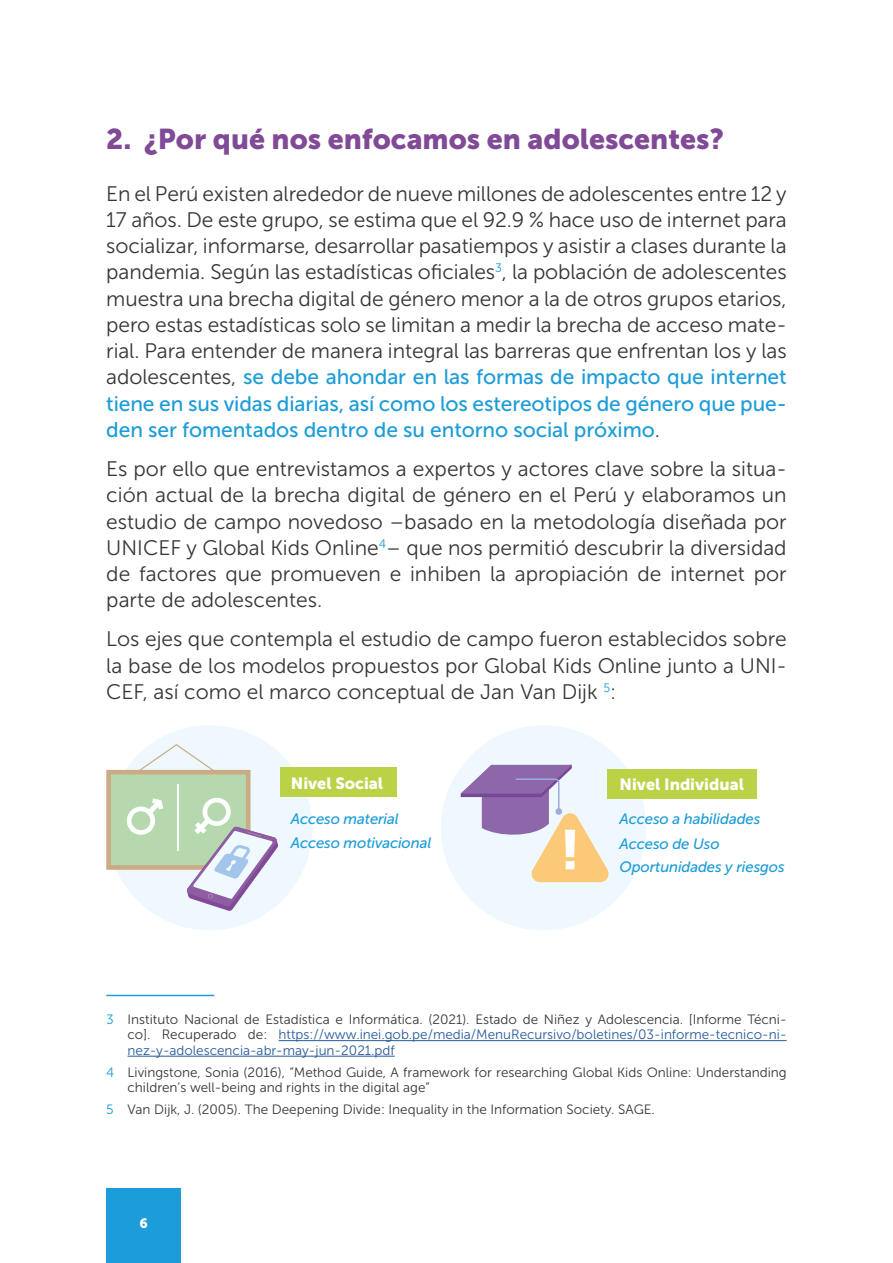
<style>
.page{position:relative;width:893px;height:1263px;background:#fff}
.page>*{position:absolute;margin:0;border:0;box-sizing:border-box;transform-origin:0 0}
.t1{font:28.5px "Museo Sans 900";color:#814a97}
.CI-Parrafo-Normal{font:21px/26.2px "Museo Sans 300";color:#373636;text-align:justify}
.t2{font:16.2px "Museo Sans 900";color:#fff}
.t3{font:italic 15px/24px "Museo Sans 500";letter-spacing:-.01em;color:#1c9cd8}
.CI-Pie{font:13.5px/15.5px "Museo Sans 300";color:#275b9b;text-align:justify}
.CI-Pie-2{font:13.5px/15.6px "Museo Sans 300";color:#373636}
.t4{font:13.5px "Museo Sans 900";color:#fff}
.s1{font-family:"Museo Sans 500";color:#1c9cd8}
.s2{color:#1c9cd8}
.s3{color:#373636}
</style>
<div class="page">
<div style="left:106px;top:1188px;width:75px;height:75px;background:#1c9cd8"></div>
<hr style="left:106px;top:995px;width:108px;height:1px;background:#1c9cd8">
<hr style="left:279px;top:1040px;width:508px;height:1px;background:#275b9b">
<hr style="left:128px;top:1056px;width:267px;height:1px;background:#275b9b">
<div style="left:107px;top:725px;width:205px;height:205px;background:#eef8fe;border-radius:50%"></div>
<div style="left:441px;top:725px;width:205px;height:205px;background:#eef8fe;border-radius:50%"></div>
<div style="left:607px;top:769px;width:150px;height:29px;background:#bbd146"></div>
<div style="left:280px;top:768px;width:117px;height:29px;background:#bbd146"></div>
<svg style="left:106px;top:744px;width:172px;height:167px"></svg>
<svg style="left:461px;top:765px;width:150px;height:117px"></svg>
<p class="t1" style="left:106px;top:123px;width:619px">2. ¿Por qué nos enfocamos en adolescentes?</p>
<p class="CI-Parrafo-Normal" style="left:106px;top:181px;width:682px">En el Perú existen alrededor de nueve millones de adolescentes entre 12 y 17 años. De este grupo, se estima que el 92.9 % hace uso de internet para socializar, informarse, desarrollar pasatiempos y asistir a clases durante la pandemia. Según las estadísticas oficiales<sup>3</sup>, la población de adolescentes muestra una brecha digital de género menor a la de otros grupos etarios, pero estas estadísticas solo se limitan a medir la brecha de acceso mate&shy;rial. Para entender de manera integral las barreras que enfrentan los y las adolescentes, <span class="s1">se debe ahondar en las formas de impacto que internet tiene en sus vidas diarias, así como los estereotipos de género que pue&shy;den ser fomentados dentro de su entorno social próximo</span>.</p>
<p class="CI-Parrafo-Normal" style="left:106px;top:456px;width:682px">Es por ello que entrevistamos a expertos y actores clave sobre la situa&shy;ción actual de la brecha digital de género en el Perú y elaboramos un estudio de campo novedoso –basado en la metodología diseñada por UNICEF y Global Kids Online<sup>4</sup>– que nos permitió descubrir la diversidad de factores que promueven e inhiben la apropiación de internet por parte de adolescentes.</p>
<p class="CI-Parrafo-Normal" style="left:106px;top:626px;width:682px">Los ejes que contempla el estudio de campo fueron establecidos sobre la base de los modelos propuestos por Global Kids Online junto a UNI-CEF, así como el marco conceptual de Jan Van Dijk <sup>5</sup>:</p>
<p class="t2" style="left:291px;top:774px;width:94px">Nivel Social</p>
<p class="t3" style="left:291px;top:807px;width:142px">Acceso material<br>Acceso motivacional</p>
<p class="t3" style="left:620px;top:807px;width:142px;line-height:25px">Acceso a habilidades<br>Acceso de Uso</p>
<p class="t3" style="left:620px;top:855px;width:167px">Oportunidades y riesgos</p>
<p class="t2" style="left:620px;top:775px;width:126px">Nivel Individual</p>
<p class="CI-Pie" style="left:128px;top:1011px;width:661px;text-indent:-21px"><span class="s2">3</span> <span class="s3">Instituto Nacional de Estadística e Informática. (2021). Estado de Niñez y Adolescencia. [Informe Técni&shy;co]. Recuperado de:</span> https://www.inei.gob.pe/media/MenuRecursivo/boletines/03-informe-tecnico-ni&shy;nez-y-adolescencia-abr-may-jun-2021.pdf</p>
<p class="CI-Pie-2" style="left:128px;top:1064px;width:661px;text-indent:-21px"><span class="s2">4</span> Livingstone, Sonia (2016), “Method Guide, A framework for researching Global Kids Online: Understanding children’s well-being and rights in the digital age”</p>
<p class="CI-Pie-2" style="left:106px;top:1102px;width:550px"><span class="s2">5</span> Van Dijk, J. (2005). The Deepening Divide: Inequality in the Information Society. SAGE.</p>
<p class="t4" style="left:139px;top:1215px;width:10px">6</p>
</div>
